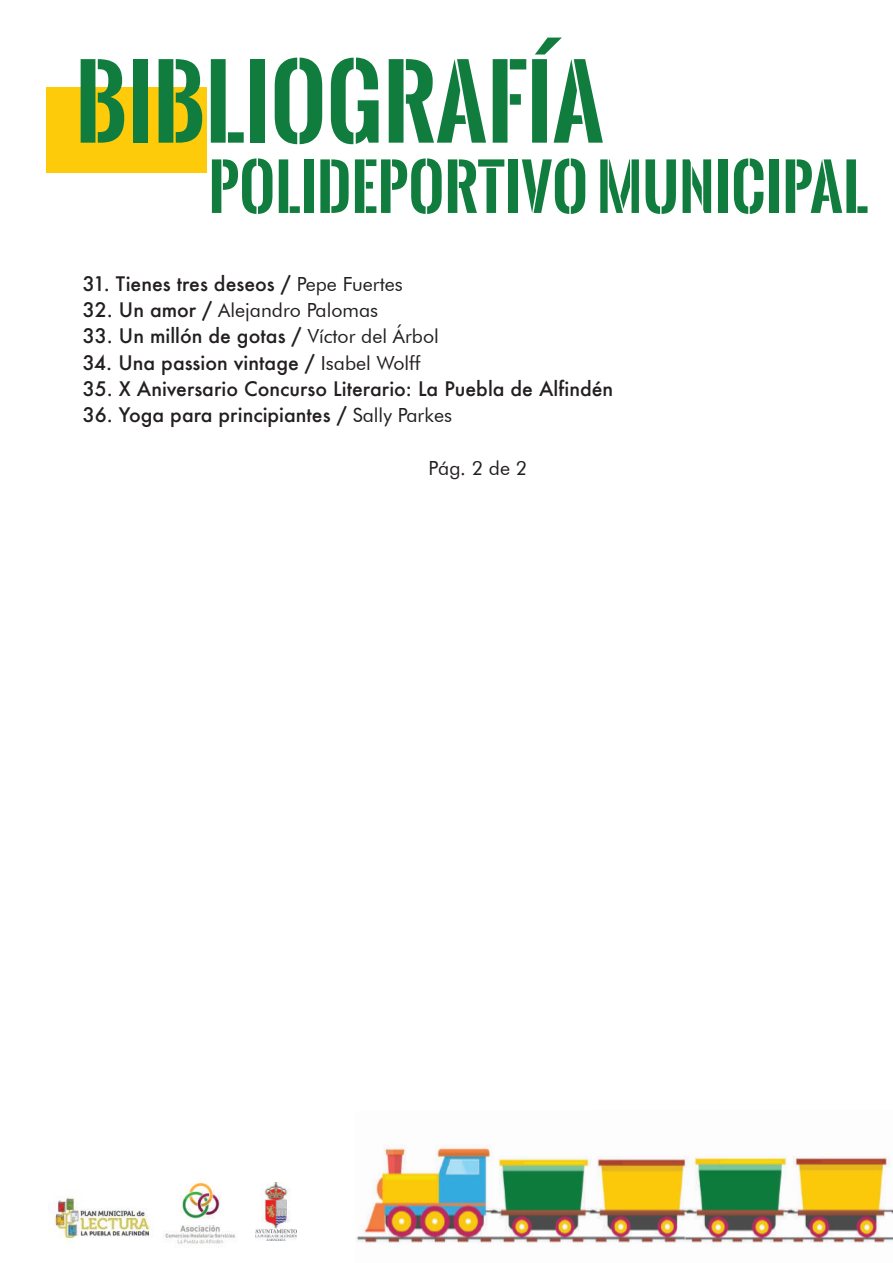
<style>
.page{position:relative;width:893px;height:1263px;background:#fff}
.page>*{position:absolute;margin:0;border:0;box-sizing:border-box;transform-origin:0 0}
.t1{font:700 96px "Oswald Stencil";color:#107d3e}
.t2{font:700 61.5px "Oswald Stencil";color:#107d3e}
.t3{font:500 19.5px "Futura";color:#231f20}
.t4{font:19.5px "Futura BT";color:#231f20}
.s1{font-family:"Futura BT";font-weight:400}
.s2{font-family:"Futura";font-weight:500}
</style>
<div class="page">
<div style="left:46px;top:87px;width:161px;height:86px;background:#fdcb0a"></div>
<img style="left:356px;top:1146px;width:537px;height:97px">
<img style="left:164px;top:1182px;width:71px;height:62px">
<img style="left:255px;top:1182px;width:41px;height:59px">
<img style="left:50px;top:1196px;width:103px;height:45px">
<h1 class="t1" style="left:75px;top:32px;width:530px">BIBLIOGRAFÍA</h1>
<h2 class="t2" style="left:208px;top:142px;width:661px">POLIDEPORTIVO MUNICIPAL</h2>
<p class="t3" style="left:83px;top:270px;width:322px">31. Tienes tres deseos / <span class="s1">Pepe Fuertes</span></p>
<p class="t4" style="left:83px;top:298px;width:297px"><span class="s2">32. Un amor /</span> Alejandro Palomas</p>
<p class="t3" style="left:83px;top:323px;width:358px">33. Un millón de gotas / <span class="s1">Víctor del Árbol</span></p>
<p class="t3" style="left:83px;top:349px;width:339px">34. Una passion vintage / <span class="s1">Isabel Wolff</span></p>
<p class="t3" style="left:83px;top:375px;width:532px">35. X Aniversario Concurso Literario: La Puebla de Alfindén</p>
<p class="t3" style="left:83px;top:401px;width:371px">36. Yoga para principiantes / <span class="s1">Sally Parkes</span></p>
<p class="t4" style="left:428px;top:456px;width:100px">Pág. 2 de 2</p>
</div>
